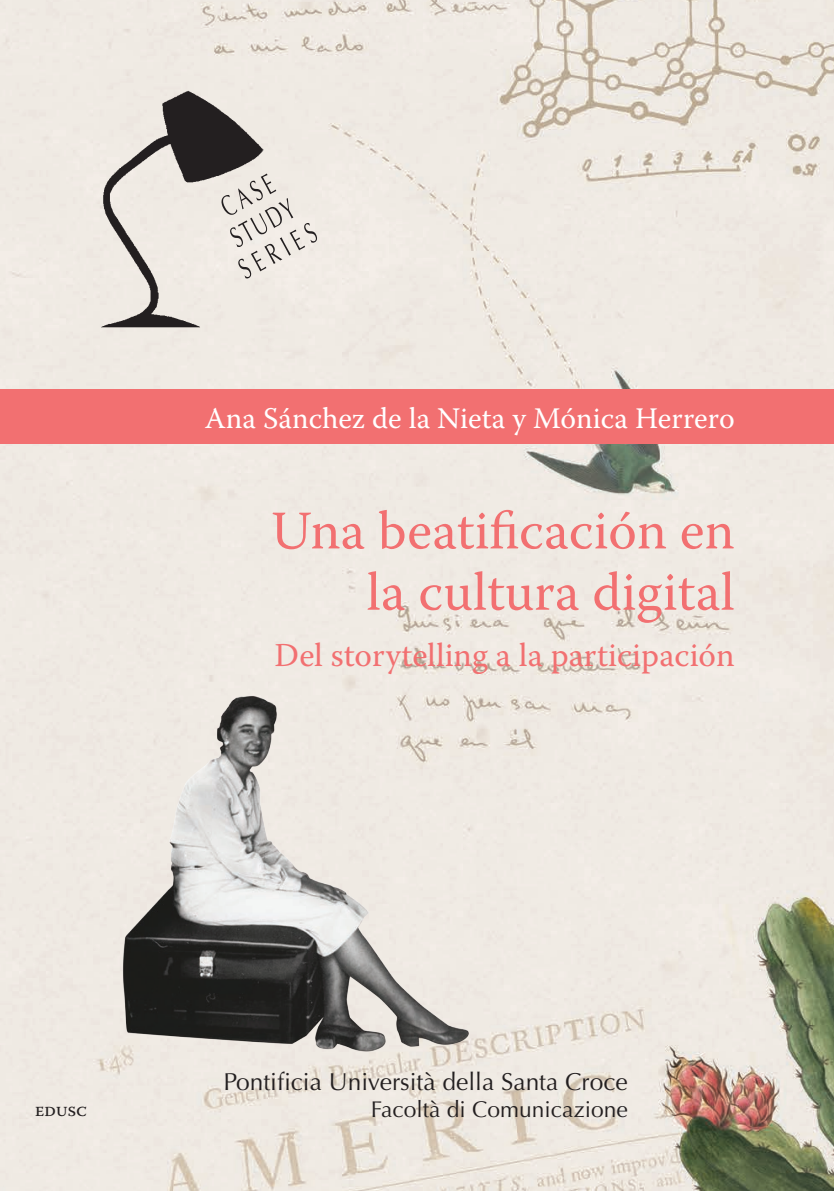
<style>
.page{position:relative;width:834px;height:1191px;background:#fff}
.page>*{position:absolute;margin:0;border:0;box-sizing:border-box;transform-origin:0 0}
.t1{font:54.25px/61.2px "Warnock Pro";letter-spacing:.005em;color:#f27071;text-align:right}
.t2{font:33.25px "Warnock Pro";letter-spacing:.005em;color:#f27071}
.t3{font:29.75px "Warnock Pro";color:#fff}
.t4{font:24.5px "Optima";color:#231f20}
.t5{font:22.75px "Optima";color:#231f20}
.t6{font:19.25px "Warnock Pro";letter-spacing:-.01em;color:#231f20}
</style>
<div class="page">
<img style="left:0;top:0;width:833px;height:1190px">
<img style="left:104px;top:685px;width:374px;height:375px">
<div style="left:0;top:389px;width:833px;height:55px;background:#f27071"></div>
<img style="left:97px;top:85px;width:169px;height:243px">
<svg style="left:221px;top:173px;width:96px;height:105px;background:#dfdad4"></svg>
<p class="t3" style="left:205px;top:400px;width:531px">Ana Sánchez de la Nieta y Mónica Herrero</p>
<h1 class="t1" style="left:271px;top:499px;width:465px">Una beatificación en la cultura digital</h1>
<h2 class="t2" style="left:274px;top:634px;width:461px">Del storytelling a la participación</h2>
<p class="t6" style="left:35px;top:1097px;width:54px">edusc</p>
<p class="t4" style="left:223px;top:1067px;width:405px">Pontificia Università della Santa Croce</p>
<p class="t5" style="left:371px;top:1095px;width:258px">Facoltà di Comunicazione</p>
</div>
